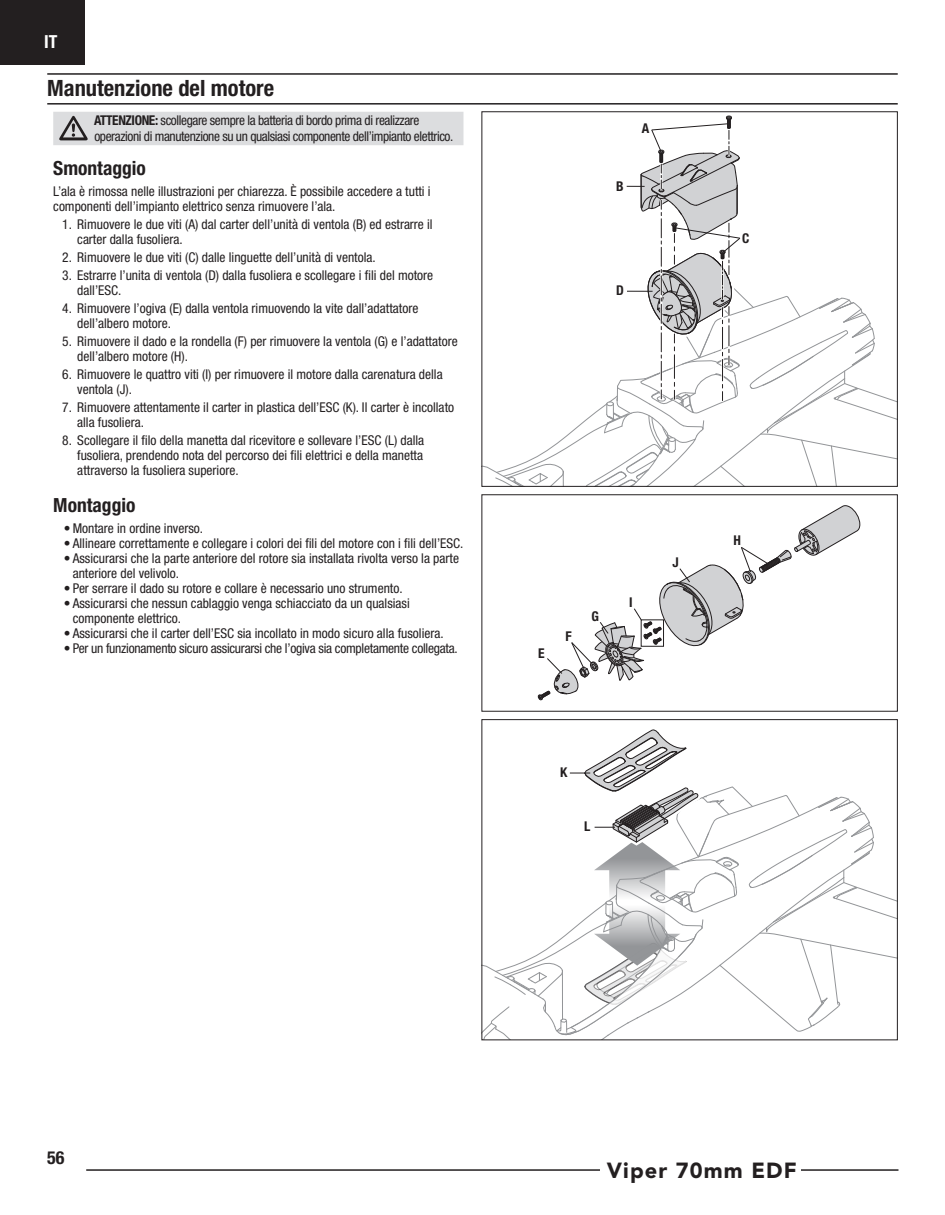
<style>
.page{position:relative;width:945px;height:1215px;background:#fff}
.page>*{position:absolute;margin:0;border:0;box-sizing:border-box;transform-origin:0 0}
.o__Main_Header{font:700 condensed 22.5px "Helvetica Neue LT Std";color:#231f20}
.t1{font:900 21.75px "Avenir LT Std";letter-spacing:.05em;color:#231f20}
.o__Sub-header{font:700 condensed 19.5px "Helvetica Neue LT Std";color:#231f20}
.t2{font:700 condensed 18px "Helvetica Neue LT Std";color:#fff}
.t3{font:700 condensed 18px "Helvetica Neue LT Std";color:#231f20}
.o__Standard_Text{font:condensed 13.5px/15px "Helvetica Neue LT Std";color:#231f20}
.o__Standard_Text-2{font:condensed 13.5px/15.8px "Helvetica Neue LT Std";letter-spacing:-.03em;color:#231f20}
.o__Numbered_Steps{font:condensed 13.5px/15px "Helvetica Neue LT Std";color:#231f20}
.o__Standard_Text-3{font:condensed 13.5px "Helvetica Neue LT Std";letter-spacing:-.02em;color:#231f20}
.o__Standard_Text-4{font:700 condensed 13.5px "Helvetica Neue LT Std";color:#231f20}
.s1{font-weight:700}
</style>
<div class="page">
<div style="left:0;top:0;width:85px;height:64px;background:#231f20"></div>
<hr style="left:86px;top:1169px;width:812px;height:2px;background:#231f20">
<div style="left:600px;top:1160px;width:201px;height:19px;background:#fff"></div>
<div style="left:53px;top:112px;width:410px;height:33px;background:#dcdddf"></div>
<hr style="left:47px;top:73px;width:851px;height:2px;background:#231f20">
<hr style="left:47px;top:103px;width:851px;height:2px;background:#231f20">
<div style="left:482px;top:494px;width:416px;height:218px;border:1px solid #231f20"></div>
<svg style="left:482px;top:727px;width:415px;height:313px"></svg>
<svg style="left:537px;top:505px;width:323px;height:196px"></svg>
<svg style="left:482px;top:116px;width:415px;height:371px"></svg>
<svg style="left:59px;top:116px;width:29px;height:24px"></svg>
<h3 class="t2" style="left:44px;top:31px;width:15px">IT</h3>
<p class="o__Main_Header" style="left:47px;top:75px;width:228px">Manutenzione del motore</p>
<p class="o__Standard_Text-2" style="left:94px;top:113px;width:361px"><span class="s1">ATTENZIONE:</span> scollegare sempre la batteria di bordo prima di realizzare operazioni di manutenzione su un qualsiasi componente dell’impianto elettrico.</p>
<p class="o__Sub-header" style="left:53px;top:156px;width:94px">Smontaggio</p>
<p class="o__Numbered_Steps" style="left:53px;top:184px;width:379px">L’ala è rimossa nelle illustrazioni per chiarezza. È possibile accedere a tutti i componenti dell’impianto elettrico senza rimuovere l’ala.</p>
<p class="o__Standard_Text" style="left:77px;top:217px;width:357px;text-indent:-15px">1. Rimuovere le due viti (A) dal carter dell’unità di ventola (B) ed estrarre il carter dalla fusoliera.</p>
<p class="o__Standard_Text" style="left:62px;top:250px;width:315px">2. Rimuovere le due viti (C) dalle linguette dell’unità di ventola.</p>
<p class="o__Standard_Text" style="left:77px;top:268px;width:357px;text-indent:-15px">3. Estrarre l’unita di ventola (D) dalla fusoliera e scollegare i fili del motore dall’ESC.</p>
<p class="o__Standard_Text" style="left:77px;top:301px;width:343px;text-indent:-15px">4. Rimuovere l’ogiva (E) dalla ventola rimuovendo la vite dall’adattatore dell’albero motore.</p>
<p class="o__Standard_Text" style="left:77px;top:334px;width:382px;text-indent:-15px">5. Rimuovere il dado e la rondella (F) per rimuovere la ventola (G) e l’adattatore dell’albero motore (H).</p>
<p class="o__Standard_Text" style="left:77px;top:367px;width:367px;text-indent:-15px">6. Rimuovere le quattro viti (I) per rimuovere il motore dalla carenatura della ventola (J).</p>
<p class="o__Standard_Text" style="left:77px;top:400px;width:379px;text-indent:-15px">7. Rimuovere attentamente il carter in plastica dell’ESC (K). Il carter è incollato alla fusoliera.</p>
<p class="o__Standard_Text" style="left:77px;top:433px;width:349px;text-align:justify;text-indent:-15px">8. Scollegare il filo della manetta dal ricevitore e sollevare l’ESC (L) dalla fusoliera, prendendo nota del percorso dei fili elettrici e della manetta attraverso la fusoliera superiore.</p>
<p class="o__Sub-header" style="left:53px;top:494px;width:84px">Montaggio</p>
<p class="o__Standard_Text" style="left:64px;top:521px;width:141px">• Montare in ordine inverso.</p>
<p class="o__Standard_Text" style="left:64px;top:536px;width:401px">• Allineare correttamente e collegare i colori dei fili del motore con i fili dell’ESC.</p>
<p class="o__Standard_Text" style="left:73px;top:551px;width:388px;text-indent:-9px">• Assicurarsi che la parte anteriore del rotore sia installata rivolta verso la parte anteriore del velivolo.</p>
<p class="o__Standard_Text" style="left:64px;top:581px;width:340px">• Per serrare il dado su rotore e collare è necessario uno strumento.</p>
<p class="o__Standard_Text" style="left:73px;top:596px;width:339px;text-indent:-9px">• Assicurarsi che nessun cablaggio venga schiacciato da un qualsiasi componente elettrico.</p>
<p class="o__Standard_Text" style="left:64px;top:626px;width:381px">• Assicurarsi che il carter dell’ESC sia incollato in modo sicuro alla fusoliera.</p>
<p class="o__Standard_Text-3" style="left:64px;top:641px;width:396px">• Per un funzionamento sicuro assicurarsi che l’ogiva sia completamente collegata.</p>
<p class="o__Standard_Text-4" style="left:642px;top:120px;width:9px">A</p>
<p class="o__Standard_Text-4" style="left:616px;top:178px;width:9px">B</p>
<p class="o__Standard_Text-4" style="left:616px;top:282px;width:9px">D</p>
<p class="o__Standard_Text-4" style="left:742px;top:230px;width:9px">C</p>
<p class="o__Standard_Text-4" style="left:538px;top:645px;width:8px">E</p>
<p class="o__Standard_Text-4" style="left:566px;top:628px;width:8px">F</p>
<p class="o__Standard_Text-4" style="left:592px;top:608px;width:9px">G</p>
<p class="o__Standard_Text-4" style="left:629px;top:594px;width:5px">I</p>
<p class="o__Standard_Text-4" style="left:672px;top:554px;width:8px">J</p>
<p class="o__Standard_Text-4" style="left:560px;top:764px;width:9px">K</p>
<p class="o__Standard_Text-4" style="left:584px;top:818px;width:8px">L</p>
<p class="o__Standard_Text-4" style="left:734px;top:532px;width:9px">H</p>
<h3 class="t3" style="left:47px;top:1147px;width:19px">56</h3>
<h2 class="t1" style="left:607px;top:1157px;width:191px">Viper 70mm EDF</h2>
</div>
